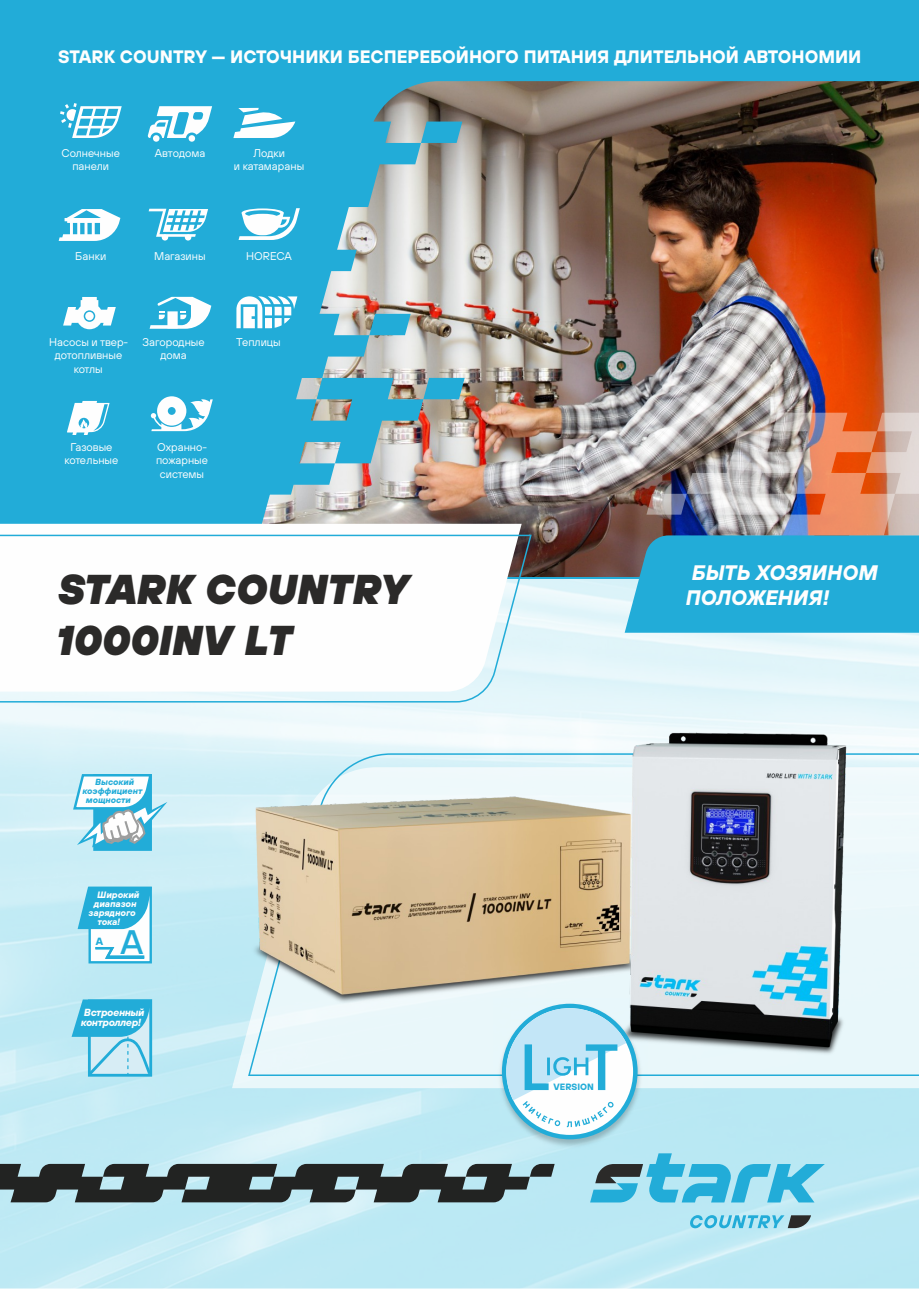
<style>
.page{position:relative;width:919px;height:1289px;background:#fff}
.page>*{position:absolute;margin:0;border:0;box-sizing:border-box;transform-origin:0 0}
.t1{font:italic 900 41.7px "TT Hoves";color:#2b2a29}
.t2{font:500 34.05px "TT Hoves";color:#22acd8}
.t3{font:italic 700 21px "TT Hoves";color:#fefefe}
.t4{font:700 18px "TT Hoves";color:#fefefe}
.t5{font:11.25px/13.5px "TT Hoves";color:#fefefe;text-align:center}
.t6{font:700 10.5px "TT Hoves";color:#22acd8}
.t7{font:italic 700 10.35px/10.4px "TT Hoves";letter-spacing:-.025em;color:#fefefe;text-align:center}
.t8{font:italic 700 9.3px "TT Hoves";color:#fefefe}
.t9{font:700 9.15px "TT Hoves";color:#22acd8}
.t10{font:italic 700 8.85px "TT Hoves";color:#22acd8}
</style>
<div class="page">
<img style="left:0;top:579px;width:918px;height:709px">
<div style="left:0;top:0;width:918px;height:579px;background:#22acd8"></div>
<div style="left:93px;top:774px;width:59px;height:77px;background:#22acd8;border:2px solid #22acd8"></div>
<svg style="left:71px;top:772px;width:96px;height:75px"></svg>
<div style="left:90px;top:888px;width:61px;height:74px;background:#fefefe"></div>
<div style="left:88px;top:886px;width:64px;height:77px;border:2px solid #22acd8"></div>
<svg style="left:76px;top:885px;width:77px;height:45px"></svg>
<svg style="left:95px;top:947px;width:50px;height:12px"></svg>
<svg style="left:689px;top:1215px;width:121px;height:13px"></svg>
<div style="left:232px;top:1065px;width:686px;height:23px;background:#e9f7fa"></div>
<svg style="left:247px;top:752px;width:671px;height:325px"></svg>
<svg style="left:0;top:1163px;width:554px;height:39px"></svg>
<img style="left:256px;top:81px;width:662px;height:496px">
<img style="left:646px;top:413px;width:272px;height:122px">
<svg style="left:624px;top:535px;width:294px;height:98px"></svg>
<svg style="left:120px;top:81px;width:344px;height:413px"></svg>
<div style="left:0;top:524px;width:521px;height:9px;background:#fefefe"></div>
<svg style="left:0;top:533px;width:532px;height:170px"></svg>
<svg style="left:59px;top:209px;width:61px;height:32px"></svg>
<svg style="left:148px;top:209px;width:60px;height:32px"></svg>
<svg style="left:238px;top:208px;width:62px;height:32px"></svg>
<svg style="left:63px;top:297px;width:53px;height:32px"></svg>
<div style="left:85px;top:312px;width:9px;height:8px;background:#fefefe;border-radius:50%"></div>
<svg style="left:236px;top:296px;width:61px;height:32px"></svg>
<svg style="left:60px;top:103px;width:62px;height:35px"></svg>
<svg style="left:147px;top:106px;width:65px;height:36px"></svg>
<svg style="left:233px;top:108px;width:62px;height:30px"></svg>
<svg style="left:151px;top:396px;width:62px;height:35px"></svg>
<svg style="left:149px;top:297px;width:62px;height:32px"></svg>
<svg style="left:67px;top:401px;width:42px;height:34px"></svg>
<svg style="left:70px;top:997px;width:84px;height:80px"></svg>
<svg style="left:589px;top:1153px;width:235px;height:49px"></svg>
<img style="left:231px;top:711px;width:631px;height:354px">
<img style="left:493px;top:998px;width:154px;height:155px">
<svg style="left:501px;top:1003px;width:136px;height:136px"></svg>
<div style="left:506px;top:1008px;width:126px;height:126px;background:#fefefe;border-radius:50%"></div>
<svg style="left:503px;top:1000px;width:123px;height:127px"></svg>
<h3 class="t4" style="left:58px;top:48px;width:804px">STARK COUNTRY — ИСТОЧНИКИ БЕСПЕРЕБОЙНОГО ПИТАНИЯ ДЛИТЕЛЬНОЙ АВТОНОМИИ</h3>
<p class="t5" style="left:61px;top:147px;width:60px">Солнечные панели</p>
<p class="t5" style="left:155px;top:147px;width:52px">Автодома</p>
<p class="t5" style="left:234px;top:147px;width:72px">Лодки<br>и катамараны</p>
<p class="t5" style="left:75px;top:250px;width:32px">Банки</p>
<p class="t5" style="left:154px;top:250px;width:53px">Магазины</p>
<p class="t5" style="left:246px;top:250px;width:47px">HORECA</p>
<p class="t5" style="left:49px;top:336px;width:81px">Насосы и твер&shy;дотопливные котлы</p>
<p class="t5" style="left:142px;top:336px;width:64px">Загородные дома</p>
<p class="t5" style="left:236px;top:336px;width:46px">Теплицы</p>
<p class="t5" style="left:65px;top:441px;width:55px">Газовые котельные</p>
<p class="t5" style="left:156px;top:441px;width:53px">Охранно&shy;пожарные системы</p>
<h1 class="t1" style="left:56px;top:570px;width:352px">STARK COUNTRY</h1>
<h1 class="t1" style="left:55px;top:621px;width:238px">1000INV LT</h1>
<p class="t10" style="left:95px;top:778px;width:40px">Высокий</p>
<p class="t10" style="left:82px;top:786px;width:61px">коэффициент</p>
<p class="t10" style="left:85px;top:795px;width:46px">мощности</p>
<p class="t8" style="left:97px;top:890px;width:44px">Широкий</p>
<p class="t8" style="left:93px;top:899px;width:44px">диапазон</p>
<p class="t8" style="left:88px;top:908px;width:49px">зарядного</p>
<p class="t8" style="left:97px;top:918px;width:24px">тока!</p>
<p class="t6" style="left:96px;top:936px;width:9px">А</p>
<h2 class="t2" style="left:120px;top:926px;width:24px">А</h2>
<p class="t7" style="left:80px;top:1007px;width:65px">Встроенный контроллер!</p>
<h3 class="t3" style="left:690px;top:562px;width:188px">БЫТЬ ХОЗЯИНОМ</h3>
<h3 class="t3" style="left:684px;top:587px;width:145px">ПОЛОЖЕНИЯ!</h3>
<p class="t9" style="left:553px;top:1082px;width:42px">VERSION</p>
</div>
